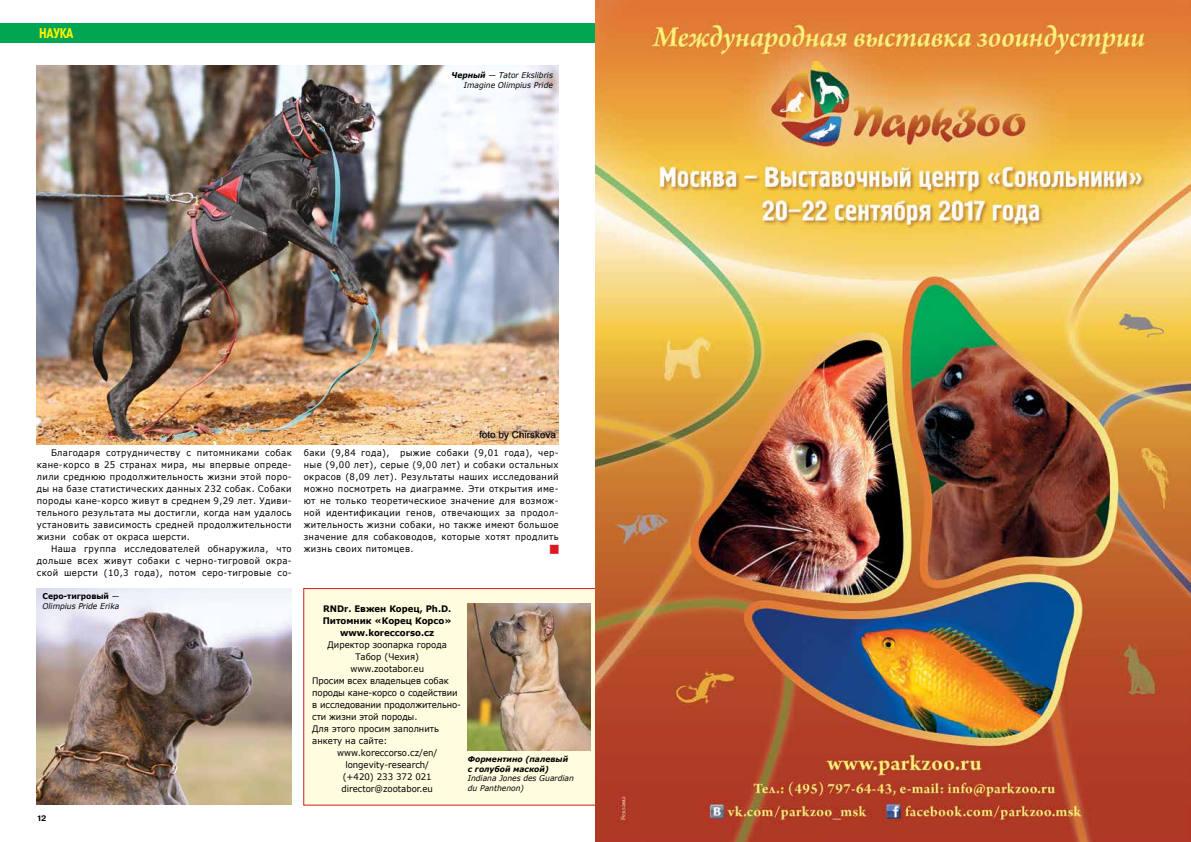
<style>
.page{position:relative;width:1191px;height:842px;background:#fff}
.page>*{position:absolute;margin:0;border:0;box-sizing:border-box;transform-origin:0 0}
.t1{font:700 14px "Pragmatica Cond C";color:#fff200;scale:.9 1}
.t2{font:9px/12px "Verdana";color:#000;text-align:justify;scale:.95 1}
.t3{font:700 9px/12px "Verdana";color:#000;text-align:center;scale:.95 1}
.t4{font:italic 8px/9.6px "Verdana";color:#000;scale:.95 1}
.t5{font:italic 700 8px/9.6px "Verdana";color:#000;scale:.95 1}
.t6{font:700 8px "Pragmatica";color:#000}
.s1{font-weight:700}
.s2{font-weight:700;font-style:normal}
</style>
<div class="page">
<div style="left:303px;top:588px;width:293px;height:218px;background:#fffcdf;border:1px solid #d71920"></div>
<img style="left:37px;top:65px;width:521px;height:379px">
<img style="left:468px;top:604px;width:122px;height:146px">
<img style="left:37px;top:588px;width:255px;height:216px">
<div style="left:0;top:23px;width:598px;height:20px;background:#00a651"></div>
<img style="left:595px;top:0;width:596px;height:842px">
<h1 class="t1" style="left:39px;top:25px;width:39px">наука</h1>
<p class="t4" style="left:451px;top:70px;width:108px;text-align:right"><span class="s1">Черный</span> — Tator Ekslibris<br>Imagine Olimpius Pride</p>
<p class="t2" style="left:37px;top:447px;width:270px;text-indent:14px">Благодаря сотрудничеству с питомниками собак кане-кoрсо в 25 странах мира, мы впервые опреде&shy;лили среднюю продолжительность жизни этой поро&shy;ды на базе статистических данных 232 собак. Собаки породы кане-корсо живут в среднем 9,29 лет. Удиви&shy;тельного результата мы достигли, когда нам удалось установить зависимость средней продолжительности жизни собак от окраса шерсти.</p>
<p class="t2" style="left:37px;top:543px;width:270px;text-indent:14px">Наша группа исследователей обнаружила, что дольше всех живут собаки с черно-тигровой окра&shy;ской шерсти (10,3 года), потом серо-тигровые со-</p>
<p class="t4" style="left:43px;top:592px;width:82px"><span class="s2">Серо-тигровый</span> —<br>Olimpius Pride Erika</p>
<p class="t6" style="left:37px;top:813px;width:11px">12</p>
<p class="t2" style="left:304px;top:447px;width:270px">баки (9,84 года), рыжие собаки (9,01 года), чер&shy;ные (9,00 лет), серые (9,00 лет) и собаки остальных окрасов (8,09 лет). Результаты наших исследований можно посмотреть на диаграмме. Эти открытия име&shy;ют не только теоретическиое значение для возмож&shy;ной идентификации генов, отвечающих за продол&shy;жительность жизни собаки, но также имеют большое значение для собаководов, которые хотят продлить жизнь своих питомцев.</p>
<p class="t3" style="left:323px;top:603px;width:137px">RNDr. Евжен Корец, Ph.D.<br>Питомник «Корец Корсо» www.koreccorso.cz</p>
<p class="t2" style="left:327px;top:639px;width:127px">Директор зоопарка города</p>
<p class="t2" style="left:355px;top:651px;width:69px">Табор (Чехия)</p>
<p class="t2" style="left:350px;top:663px;width:79px">www.zootabor.eu</p>
<p class="t2" style="left:312px;top:675px;width:145px">Просим всех владельцев собак</p>
<p class="t2" style="left:312px;top:687px;width:155px">породы кане-корсо о содействии</p>
<p class="t2" style="left:312px;top:699px;width:158px">в исследовании продолжительно-</p>
<p class="t2" style="left:312px;top:711px;width:112px">сти жизни этой породы.</p>
<p class="t2" style="left:312px;top:723px;width:135px">Для этого просим заполнить</p>
<p class="t2" style="left:312px;top:735px;width:80px">анкету на сайте:</p>
<p class="t2" style="left:337px;top:747px;width:107px">www.koreccorso.cz/en/</p>
<p class="t2" style="left:345px;top:759px;width:90px">longevity-research/</p>
<p class="t2" style="left:343px;top:771px;width:95px">(+420) 233 372 021</p>
<p class="t2" style="left:341px;top:783px;width:98px">director@zootabor.eu</p>
<p class="t5" style="left:468px;top:754px;width:107px">Форментино (палевый с голубой маской)</p>
<p class="t4" style="left:468px;top:774px;width:113px">Indiana Jones des Guardian du Panthenon)</p>
</div>
